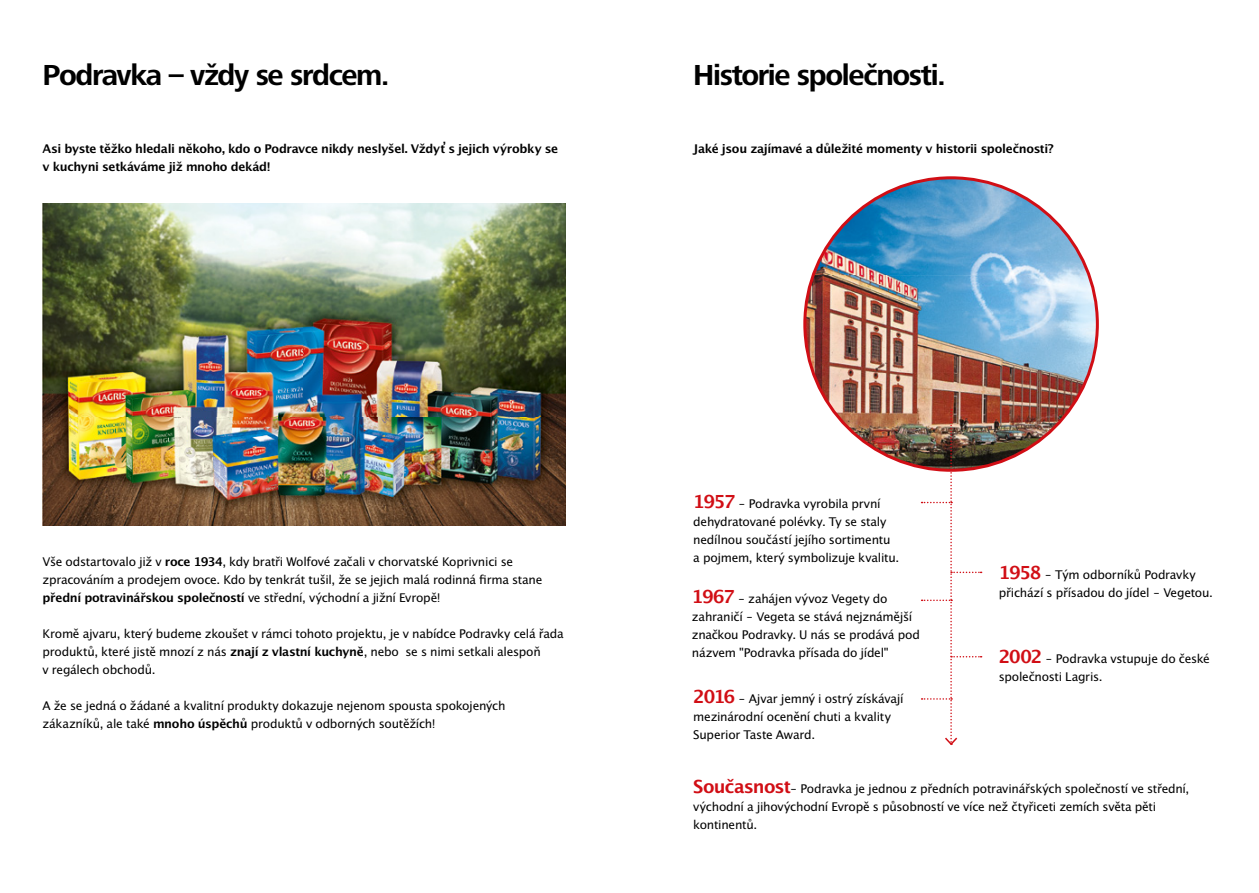
<style>
.page{position:relative;width:1259px;height:893px;background:#fff}
.page>*{position:absolute;margin:0;border:0;box-sizing:border-box;transform-origin:0 0}
.t1{font:700 30px "Frutiger Next LTW1 G";letter-spacing:-.045em;color:#000}
.t2{font:12px/18px "Lucida San Rom";letter-spacing:-.02em;color:#000}
.t3{font:12px/18px "Lucida San Dem";letter-spacing:-.03em;color:#000}
.s1{font-family:"Lucida San Dem"}
.s2{font-family:"Lucida San Rom"}
.s3{font-family:"Lucida San Dem";font-size:18px;color:#d10e15}
</style>
<div class="page">
<img style="left:43px;top:203px;width:523px;height:322px">
<img style="left:813px;top:178px;width:187px;height:97px">
<img style="left:999px;top:186px;width:98px;height:187px">
<img style="left:807px;top:275px;width:193px;height:98px">
<img style="left:813px;top:373px;width:187px;height:96px">
<img style="left:999px;top:373px;width:90px;height:89px">
<svg style="left:921px;top:409px;width:60px;height:337px"></svg>
<h1 class="t1" style="left:43px;top:58px;width:349px">Podravka – vždy se srdcem.</h1>
<p class="t3" style="left:43px;top:141px;width:517px">Asi byste těžko hledali někoho, kdo o Podravce nikdy neslyšel. Vždyť s jejich výrobky se v kuchyni setkáváme již mnoho dekád!</p>
<p class="t2" style="left:43px;top:553px;width:501px">Vše odstartovalo již v <span class="s1">roce 1934</span>, kdy bratři Wolfové začali v chorvatské Koprivnici se zpracováním a prodejem ovoce. Kdo by tenkrát tušil, že se jejich malá rodinná firma stane</p>
<p class="t3" style="left:43px;top:590px;width:400px">přední potravinářskou společností <span class="s2">ve střední, východní a jižní Evropě!</span></p>
<p class="t2" style="left:43px;top:625px;width:523px">Kromě ajvaru, který budeme zkoušet v rámci tohoto projektu, je v nabídce Podravky celá řada produktů, které jistě mnozí z nás <span class="s1">znají z vlastní kuchyně</span>, nebo se s nimi setkali alespoň<br>v regálech obchodů.</p>
<p class="t2" style="left:43px;top:697px;width:464px">A že se jedná o žádané a kvalitní produkty dokazuje nejenom spousta spokojených zákazníků, ale také <span class="s1">mnoho úspěchů</span> produktů v odborných soutěžích!</p>
<h1 class="t1" style="left:693px;top:58px;width:254px">Historie společnosti.</h1>
<p class="t3" style="left:693px;top:141px;width:362px">Jaké jsou zajímavé a důležité momenty v historii společnosti?</p>
<p class="t2" style="left:693px;top:495px;width:207px"><span class="s3">1957</span> – Podravka vyrobila první dehydratované polévky. Ty se staly nedílnou součástí jejího sortimentu a pojmem, který symbolizuje kvalitu.</p>
<p class="t2" style="left:692px;top:590px;width:229px"><span class="s3">1967</span> – zahájen vývoz Vegety do zahraničí – Vegeta se stává nejznámější značkou Podravky. U nás se prodává pod názvem "Podravka přísada do jídel"</p>
<p class="t2" style="left:999px;top:566px;width:215px"><span class="s3">1958</span> – Tým odborníků Podravky přichází s přísadou do jídel – Vegetou.</p>
<p class="t2" style="left:998px;top:650px;width:212px"><span class="s3">2002</span> – Podravka vstupuje do české společnosti Lagris.</p>
<p class="t2" style="left:693px;top:690px;width:212px"><span class="s3">2016</span> – Ajvar jemný i ostrý získávají mezinárodní ocenění chuti a kvality<br>Superior Taste Award.</p>
<p class="t2" style="left:693px;top:780px;width:497px"><span class="s3">Současnost</span>– Podravka je jednou z předních potravinářských společností ve střední, východní a jihovýchodní Evropě s působností ve více než čtyřiceti zemích světa pěti kontinentů.</p>
</div>
